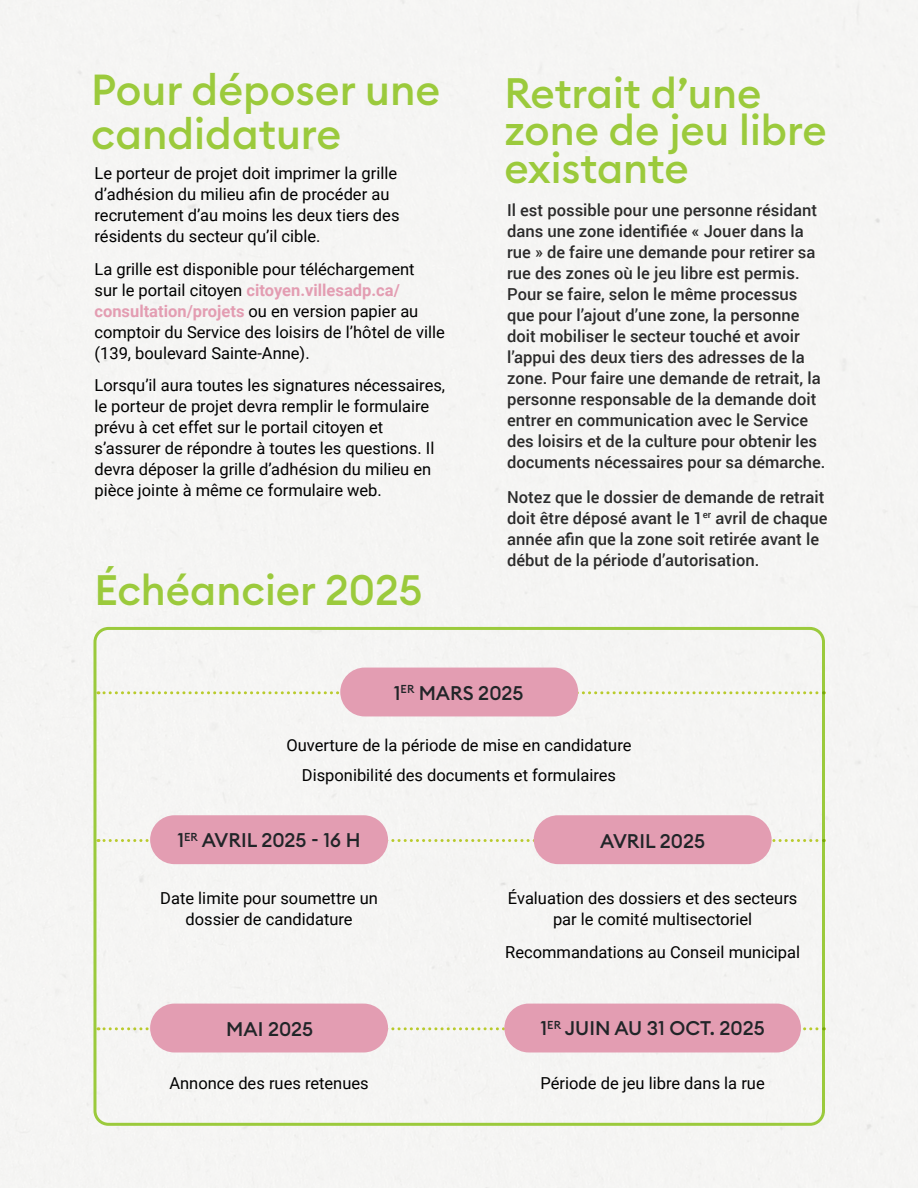
<style>
.page{position:relative;width:918px;height:1188px;background:#f5f5f3}
.page>*{position:absolute;margin:0;border:0;box-sizing:border-box;transform-origin:0 0}
.t1{font:500 42.75px "Euclid Circular B";color:#9bca3c}
.t2{font:500 42px/37.5px "Euclid Circular B";color:#9bca3c}
.Titre_24_pt{font:500 19.5px "Euclid Circular B";color:#212528}
.t3{font:16.5px/21px "Roboto";color:#000}
.t4{font:500 16.5px/21px "Roboto";color:#2b2b2b}
.s1{font-weight:700;color:#e39db2}
</style>
<div class="page">
<div style="left:93px;top:627px;width:732px;height:499px;border:3px solid #9bca3c;border-radius:14px"></div>
<svg style="left:98px;top:691px;width:727px;height:3px"></svg>
<svg style="left:98px;top:839px;width:727px;height:3px"></svg>
<svg style="left:98px;top:1027px;width:727px;height:3px"></svg>
<div style="left:340px;top:668px;width:238px;height:48px;background:#e39db2;border-radius:24px"></div>
<div style="left:150px;top:815px;width:238px;height:49px;background:#e39db2;border-radius:24px"></div>
<div style="left:150px;top:1004px;width:238px;height:48px;background:#e39db2;border-radius:24px"></div>
<div style="left:534px;top:815px;width:238px;height:49px;background:#e39db2;border-radius:24px"></div>
<div style="left:504px;top:1004px;width:297px;height:48px;background:#e39db2;border-radius:24px"></div>
<p class="t1" style="left:91px;top:62px;width:351px">Pour déposer une</p>
<p class="t1" style="left:91px;top:106px;width:252px">candidature</p>
<p class="t3" style="left:94px;top:162px;width:307px">Le porteur de projet doit imprimer la grille d’adhésion du milieu afin de procéder au recrutement d’au moins les deux tiers des résidents du secteur qu’il cible.</p>
<p class="t3" style="left:94px;top:258px;width:352px">La grille est disponible pour téléchargement<br>sur le portail citoyen <span class="s1">citoyen.villesadp.ca/ consultation/projets</span> ou en version papier au comptoir du Service des loisirs de l’hôtel de ville (139, boulevard Sainte-Anne).</p>
<p class="t3" style="left:94px;top:374px;width:352px">Lorsqu’il aura toutes les signatures nécessaires, le porteur de projet devra remplir le formulaire prévu à cet effet sur le portail citoyen et s’assurer de répondre à toutes les questions. Il devra déposer la grille d’adhésion du milieu en pièce jointe à même ce formulaire web.</p>
<p class="t2" style="left:94px;top:571px;width:329px">Échéancier 2025</p>
<p class="t2" style="left:504px;top:74px;width:324px">Retrait d’une zone de jeu libre existante</p>
<p class="t4" style="left:507px;top:199px;width:320px">Il est possible pour une personne résidant dans une zone identifiée « Jouer dans la rue » de faire une demande pour retirer sa rue des zones où le jeu libre est permis.<br>Pour se faire, selon le même processus que pour l’ajout d’une zone, la personne doit mobiliser le secteur touché et avoir l’appui des deux tiers des adresses de la zone. Pour faire une demande de retrait, la personne responsable de la demande doit entrer en communication avec le Service des loisirs et de la culture pour obtenir les documents nécessaires pour sa démarche.</p>
<p class="t4" style="left:507px;top:486px;width:322px">Notez que le dossier de demande de retrait doit être déposé avant le 1<sup>er</sup> avril de chaque année afin que la zone soit retirée avant le début de la période d’autorisation.</p>
<p class="Titre_24_pt" style="left:394px;top:680px;width:131px">1<sup>ER</sup> MARS 2025</p>
<p class="t3" style="left:287px;top:729px;width:346px;line-height:30px;text-align:center">Ouverture de la période de mise en candidature<br>Disponibilité des documents et formulaires</p>
<p class="Titre_24_pt" style="left:178px;top:828px;width:185px">1<sup>ER</sup> AVRIL 2025 - 16 H</p>
<p class="Titre_24_pt" style="left:600px;top:828px;width:106px">AVRIL 2025</p>
<p class="t3" style="left:160px;top:887px;width:219px;text-align:center">Date limite pour soumettre un dossier de candidature</p>
<p class="t3" style="left:508px;top:887px;width:291px;text-align:center">Évaluation des dossiers et des secteurs par le comité multisectoriel</p>
<p class="t3" style="left:505px;top:941px;width:297px">Recommandations au Conseil municipal</p>
<p class="Titre_24_pt" style="left:226px;top:1016px;width:88px">MAI 2025</p>
<p class="Titre_24_pt" style="left:541px;top:1016px;width:226px">1<sup>ER</sup> JUIN AU 31 OCT. 2025</p>
<p class="t3" style="left:169px;top:1072px;width:201px">Annonce des rues retenues</p>
<p class="t3" style="left:541px;top:1072px;width:226px">Période de jeu libre dans la rue</p>
</div>
